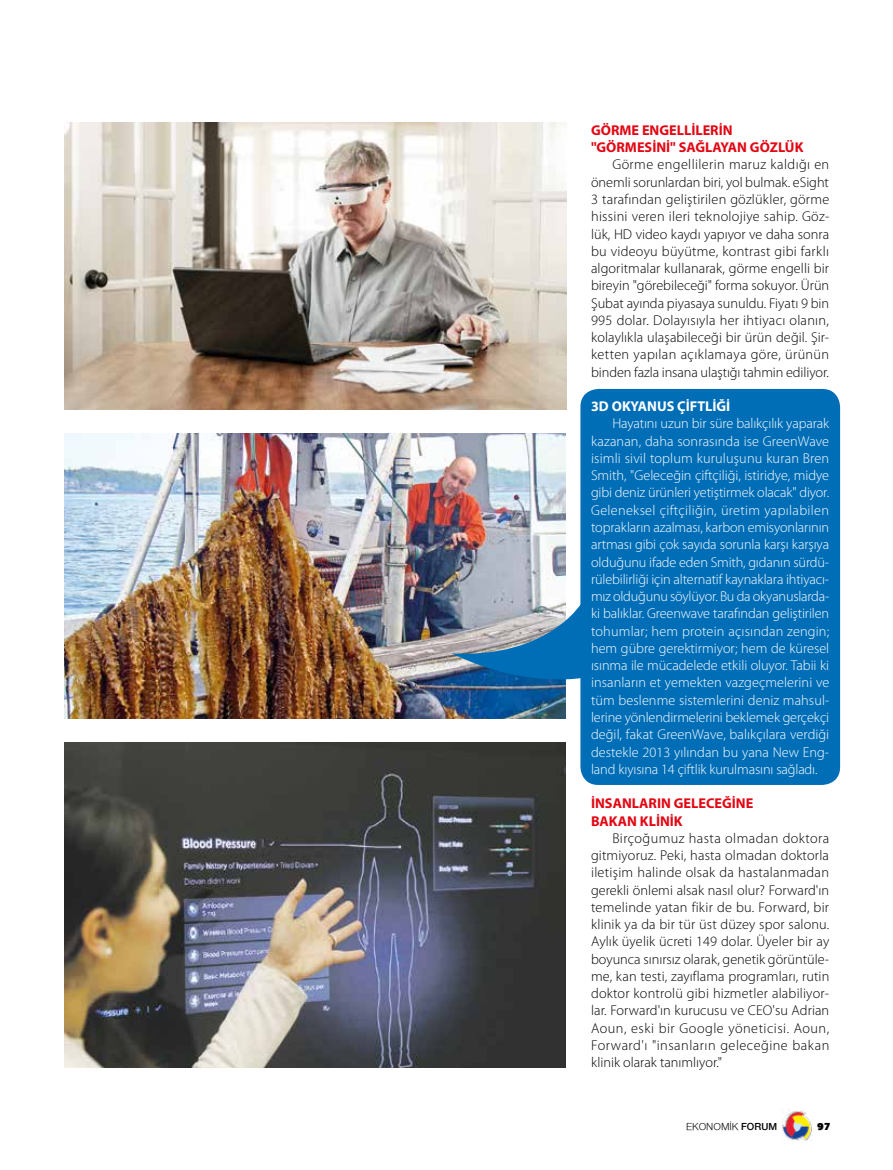
<style>
.page{position:relative;width:893px;height:1170px;background:#fff}
.page>*{position:absolute;margin:0;border:0;box-sizing:border-box;transform-origin:0 0}
.t1{font:300 14.25px/17.2px "Myriad Pro";color:#000;text-align:justify}
.t2{font:300 14.25px/17.2px "Myriad Pro";letter-spacing:-.01em;color:#fff;text-align:justify}
.t3{font:700 14.25px/17.2px "Myriad Pro";color:#e30613}
.t4{font:700 14.25px "Myriad Pro";color:#fff}
.t5{font:10.5px "Nimbus Sans Novus";color:#000}
.t6{font:900 10.5px "PF Agora Sans Pro";color:#000}
.s1{font-weight:600}
</style>
<div class="page">
<img style="left:781px;top:1109px;width:31px;height:31px">
<img style="left:64px;top:123px;width:502px;height:286px">
<img style="left:64px;top:433px;width:502px;height:285px">
<img style="left:64px;top:742px;width:502px;height:324px">
<img style="left:452px;top:602px;width:128px;height:88px">
<div style="left:580px;top:389px;width:260px;height:395px;background:#006eb7;border-radius:18px"></div>
<p class="t3" style="left:591px;top:122px;width:214px">GÖRME ENGELLİLERİN "GÖRMESİNİ" SAĞLAYAN GÖZLÜK</p>
<p class="t1" style="left:591px;top:156px;width:240px;text-indent:21px">Görme engellilerin maruz kaldığı en önemli sorunlardan biri, yol bulmak. eSight 3 tarafından geliştirilen gözlükler, görme hissini veren ileri teknolojiye sahip. Göz&shy;lük, HD video kaydı yapıyor ve daha sonra bu videoyu büyütme, kontrast gibi farklı algoritmalar kullanarak, görme engelli bir bireyin "görebileceği" forma sokuyor. Ürün Şubat ayında piyasaya sunuldu. Fiyatı 9 bin 995 dolar. Dolayısıyla her ihtiyacı olanın, kolaylıkla ulaşabileceği bir ürün değil. Şir&shy;ketten yapılan açıklamaya göre, ürünün binden fazla insana ulaştığı tahmin ediliyor.</p>
<p class="t4" style="left:591px;top:398px;width:141px">3D OKYANUS ÇİFTLİĞİ</p>
<p class="t2" style="left:591px;top:415px;width:240px;text-indent:21px">Hayatını uzun bir süre balıkçılık yaparak kazanan, daha sonrasında ise GreenWave isimli sivil toplum kuruluşunu kuran Bren Smith, "Geleceğin çiftçiliği, istiridye, midye gibi deniz ürünleri yetiştirmek olacak" diyor.<br>Geleneksel çiftçiliğin, üretim yapılabilen toprakların azalması, karbon emisyonlarının artması gibi çok sayıda sorunla karşı karşıya olduğunu ifade eden Smith, gıdanın sürdü&shy;rülebilirliği için alternatif kaynaklara ihtiyacı&shy;mız olduğunu söylüyor. Bu da okyanuslarda&shy;ki balıklar. Greenwave tarafından geliştirilen tohumlar; hem protein açısından zengin; hem gübre gerektirmiyor; hem de küresel ısınma ile mücadelede etkili oluyor. Tabii ki insanların et yemekten vazgeçmelerini ve tüm beslenme sistemlerini deniz mahsul&shy;lerine yönlendirmelerini beklemek gerçekçi değil, fakat GreenWave, balıkçılara verdiği destekle 2013 yılından bu yana New Eng&shy;land kıyısına 14 çiftlik kurulmasını sağladı.</p>
<p class="t3" style="left:591px;top:795px;width:164px">İNSANLARIN GELECEĞİNE<br>BAKAN KLİNİK</p>
<p class="t1" style="left:591px;top:829px;width:240px;text-indent:21px">Birçoğumuz hasta olmadan doktora gitmiyoruz. Peki, hasta olmadan doktorla iletişim halinde olsak da hastalanmadan gerekli önlemi alsak nasıl olur? Forward'ın temelinde yatan fikir de bu. Forward, bir klinik ya da bir tür üst düzey spor salonu.<br>Aylık üyelik ücreti 149 dolar. Üyeler bir ay boyunca sınırsız olarak, genetik görüntüle&shy;me, kan testi, zayıflama programları, rutin doktor kontrolü gibi hizmetler alabiliyor&shy;lar. Forward'ın kurucusu ve CEO'su Adrian Aoun, eski bir Google yöneticisi. Aoun, Forward'ı "insanların geleceğine bakan klinik olarak tanımlıyor."</p>
<p class="t5" style="left:686px;top:1120px;width:93px">EKONOMİK <span class="s1">FORUM</span></p>
<p class="t6" style="left:817px;top:1119px;width:15px">97</p>
</div>
